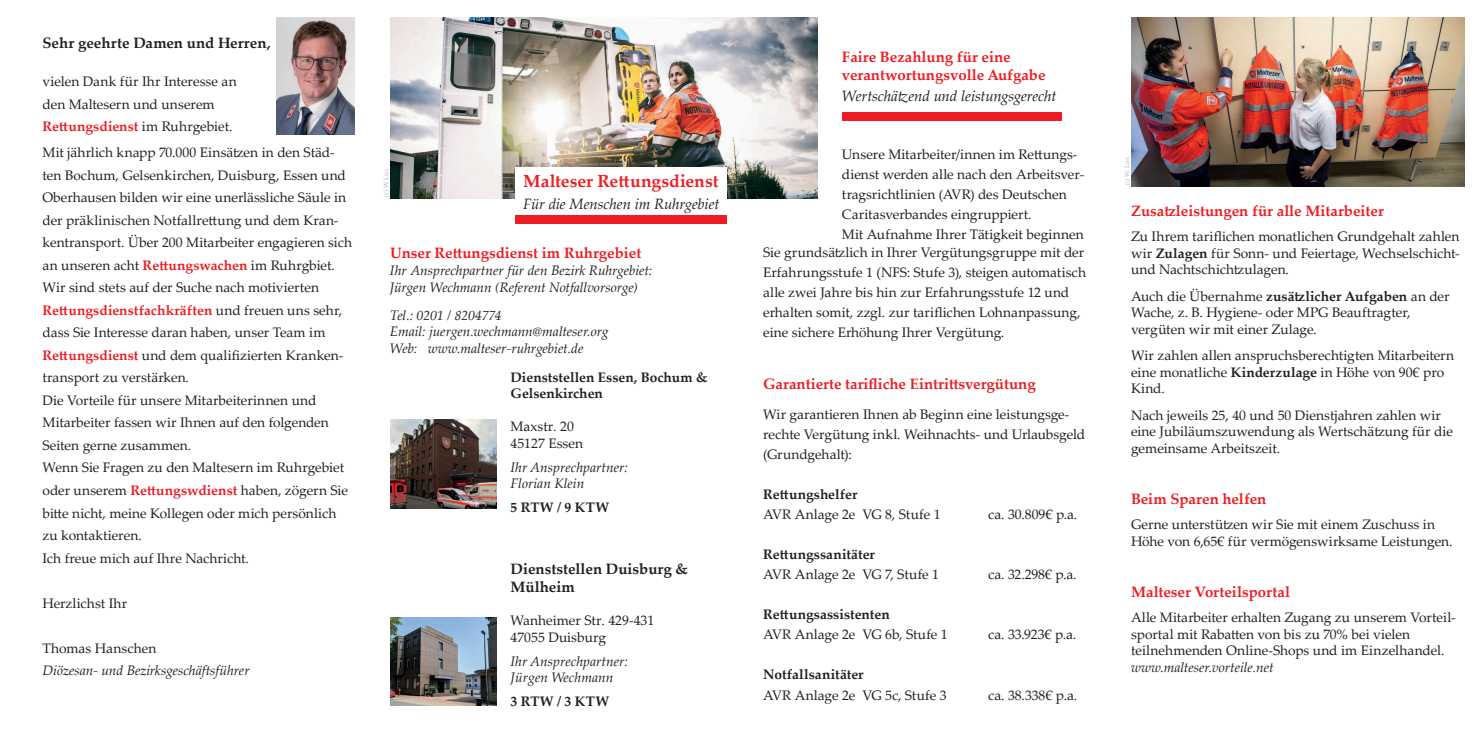
<style>
.page{position:relative;width:1482px;height:745px;background:#fff}
.page>*{position:absolute;margin:0;border:0;box-sizing:border-box;transform-origin:0 0}
.t1{font:700 17.5px "Palatino Linotype";color:#ee1d23}
.t2{font:700 15px/18px "Palatino Linotype";color:#ee1d23}
.t3{font:italic 15px "Palatino Linotype";letter-spacing:-.01em;color:#231f20}
.t4{font:700 15px/18px "Palatino Linotype";color:#231f20}
.t5{font:13.75px/22.5px "Palatino Linotype";color:#231f20}
.t6{font:italic 13.75px/16.5px "Palatino Linotype";color:#231f20}
.t7{font:700 13.75px/16.5px "Palatino Linotype";color:#231f20}
.t8{font:6.25px "Palatino Linotype";letter-spacing:.015em;color:#b2b3b7}
.s1{font-weight:700;color:#ee1d23}
.s2{font-weight:700}
</style>
<div class="page">
<img style="left:390px;top:419px;width:106px;height:89px">
<img style="left:277px;top:18px;width:77px;height:116px">
<img style="left:390px;top:18px;width:427px;height:180px">
<div style="left:515px;top:167px;width:211px;height:61px;background:#fff"></div>
<div style="left:515px;top:215px;width:211px;height:9px;background:#ee1d23"></div>
<img style="left:1131px;top:18px;width:332px;height:169px">
<div style="left:841px;top:112px;width:220px;height:8px;background:#ee1d23"></div>
<img style="left:390px;top:617px;width:106px;height:88px">
<p class="t4" style="left:43px;top:34px;width:229px">Sehr geehrte Damen und Herren,</p>
<p class="t5" style="left:43px;top:70px;width:196px">vielen Dank für Ihr Interesse an den Maltesern und unserem<br><span class="s1">Rettungsdienst</span> im Ruhrgebiet.</p>
<p class="t5" style="left:43px;top:140px;width:311px">Mit jährlich knapp 70.000 Einsätzen in den Städ&shy;ten Bochum, Gelsenkirchen, Duisburg, Essen und Oberhausen bilden wir eine unerlässliche Säule in der präklinischen Notfallrettung und dem Kran&shy;kentransport. Über 200 Mitarbeiter engagieren sich an unseren acht <span class="s1">Rettungswachen</span> im Ruhrgbiet.<br>Wir sind stets auf der Suche nach motivierten <span class="s1">Rettungsdienstfachkräften</span> und freuen uns sehr, dass Sie Interesse daran haben, unser Team im <span class="s1">Rettungsdienst</span> und dem qualifizierten Kranken&shy;transport zu verstärken.<br>Die Vorteile für unsere Mitarbeiterinnen und Mitarbeiter fassen wir Ihnen auf den folgenden Seiten gerne zusammen.<br>Wenn Sie Fragen zu den Maltesern im Ruhrgebiet oder unserem <span class="s1">Rettungswdienst</span> haben, zögern Sie bitte nicht, meine Kollegen oder mich persönlich zu kontaktieren.<br>Ich freue mich auf Ihre Nachricht.</p>
<p class="t5" style="left:43px;top:590px;width:86px">Herzlichst Ihr</p>
<p class="t5" style="left:43px;top:635px;width:115px">Thomas Hanschen</p>
<p class="t6" style="left:43px;top:661px;width:209px">Diözesan- und Bezirksgeschäftsführer</p>
<p class="t2" style="left:841px;top:48px;width:205px">Faire Bezahlung für eine verantwortungsvolle Aufgabe</p>
<p class="t3" style="left:841px;top:85px;width:216px">Wertschätzend und leistungsgerecht</p>
<p class="t5" style="left:841px;top:144px;width:244px;line-height:20px">Unsere Mitarbeiter/innen im Rettungs&shy;dienst werden alle nach den Arbeitsver&shy;tragsrichtlinien (AVR) des Deutschen Caritasverbandes eingruppiert.<br>Mit Aufnahme Ihrer Tätigkeit beginnen</p>
<p class="t5" style="left:763px;top:242px;width:324px;line-height:20px">Sie grundsätzlich in Ihrer Vergütungsgruppe mit der Erfahrungsstufe 1 (NFS: Stufe 3), steigen automatisch alle zwei Jahre bis hin zur Erfahrungsstufe 12 und erhalten somit, zzgl. zur tariflichen Lohnanpassung, eine sichere Erhöhung Ihrer Vergütung.</p>
<p class="t2" style="left:763px;top:374px;width:274px">Garantierte tarifliche Eintrittsvergütung</p>
<p class="t5" style="left:763px;top:403px;width:323px;line-height:20px">Wir garantieren Ihnen ab Beginn eine leistungsge&shy;rechte Vergütung inkl. Weihnachts- und Urlaubsgeld (Grundgehalt):</p>
<p class="t7" style="left:763px;top:485px;width:96px">Rettungshelfer</p>
<p class="t5" style="left:763px;top:502px;width:179px">AVR Anlage 2e VG 8, Stufe 1</p>
<p class="t5" style="left:988px;top:502px;width:90px">ca. 30.809€ p.a.</p>
<p class="t7" style="left:763px;top:545px;width:113px">Rettungssanitäter</p>
<p class="t5" style="left:763px;top:562px;width:177px">AVR Anlage 2e VG 7, Stufe 1</p>
<p class="t5" style="left:988px;top:562px;width:90px">ca. 32.298€ p.a.</p>
<p class="t7" style="left:763px;top:605px;width:128px">Rettungsassistenten</p>
<p class="t5" style="left:763px;top:622px;width:186px">AVR Anlage 2e VG 6b, Stufe 1</p>
<p class="t5" style="left:988px;top:622px;width:90px">ca. 33.923€ p.a.</p>
<p class="t7" style="left:763px;top:665px;width:102px">Notfallsanitäter</p>
<p class="t5" style="left:763px;top:682px;width:185px">AVR Anlage 2e VG 5c, Stufe 3</p>
<p class="t5" style="left:988px;top:682px;width:90px">ca. 38.338€ p.a.</p>
<p class="t8" style="left:381px;top:196px;width:29px;rotate:-90deg">(c) W. Lux</p>
<p class="t8" style="left:1122px;top:185px;width:29px;rotate:-90deg">(c) W. Lux</p>
<p class="t1" style="left:523px;top:168px;width:197px">Malteser Rettungsdienst</p>
<p class="t3" style="left:523px;top:193px;width:198px">Für die Menschen im Ruhrgebiet</p>
<p class="t2" style="left:390px;top:243px;width:253px">Unser Rettungsdienst im Ruhrgebiet</p>
<p class="t2" style="left:1130px;top:201px;width:254px">Zusatzleistungen für alle Mitarbeiter</p>
<p class="t5" style="left:1130px;top:227px;width:330px;line-height:16.5px;text-align:justify">Zu Ihrem tariflichen monatlichen Grundgehalt zahlen wir <span class="s2">Zulagen</span> für Sonn- und Feiertage, Wechselschicht&shy;und Nachtschichtzulagen.</p>
<p class="t5" style="left:1130px;top:287px;width:320px;line-height:16.5px">Auch die Übernahme <span class="s2">zusätzlicher Aufgaben</span> an der<br>Wache, z. B. Hygiene- oder MPG Beauftragter, vergüten wir mit einer Zulage.</p>
<p class="t5" style="left:1130px;top:346px;width:324px;line-height:16.5px">Wir zahlen allen anspruchsberechtigten Mitarbeitern eine monatliche <span class="s2">Kinderzulage</span> in Höhe von 90€ pro<br>Kind.</p>
<p class="t5" style="left:1130px;top:406px;width:323px;line-height:16.5px">Nach jeweils 25, 40 und 50 Dienstjahren zahlen wir eine Jubiläumszuwendung als Wertschätzung für die gemeinsame Arbeitszeit.</p>
<p class="t2" style="left:1130px;top:489px;width:137px">Beim Sparen helfen</p>
<p class="t5" style="left:1130px;top:515px;width:323px;line-height:16.5px">Gerne unterstützen wir Sie mit einem Zuschuss in<br>Höhe von 6,65€ für vermögenswirksame Leistungen.</p>
<p class="t2" style="left:1130px;top:581px;width:161px">Malteser Vorteilsportal</p>
<p class="t5" style="left:1130px;top:608px;width:326px;line-height:16.5px">Alle Mitarbeiter erhalten Zugang zu unserem Vorteil&shy;sportal mit Rabatten von bis zu 70% bei vielen teilnehmenden Online-Shops und im Einzelhandel.</p>
<p class="t6" style="left:1130px;top:657px;width:144px">www.malteser.vorteile.net</p>
<p class="t6" style="left:390px;top:262px;width:264px">Ihr Ansprechpartner für den Bezirk Ruhrgebiet:<br>Jürgen Wechmann (Referent Notfallvorsorge)</p>
<p class="t6" style="left:390px;top:306px;width:220px">Tel.: 0201 / 8204774<br>Email: juergen.wechmann@malteser.org<br>Web: www.malteser-ruhrgebiet.de</p>
<p class="t7" style="left:510px;top:368px;width:198px">Dienststellen Essen, Bochum &amp;<br>Gelsenkirchen</p>
<p class="t5" style="left:510px;top:417px;width:74px;line-height:16.5px">Maxstr. 20<br>45127 Essen</p>
<p class="t6" style="left:510px;top:458px;width:119px">Ihr Ansprechpartner:<br>Florian Klein</p>
<p class="t7" style="left:510px;top:498px;width:100px">5 RTW / 9 KTW</p>
<p class="t4" style="left:510px;top:559px;width:179px">Dienststellen Duisburg &amp;<br>Mülheim</p>
<p class="t5" style="left:510px;top:611px;width:145px;line-height:16.5px">Wanheimer Str. 429-431<br>47055 Duisburg</p>
<p class="t6" style="left:510px;top:651px;width:119px">Ihr Ansprechpartner:<br>Jürgen Wechmann</p>
<p class="t7" style="left:510px;top:692px;width:100px">3 RTW / 3 KTW</p>
</div>
